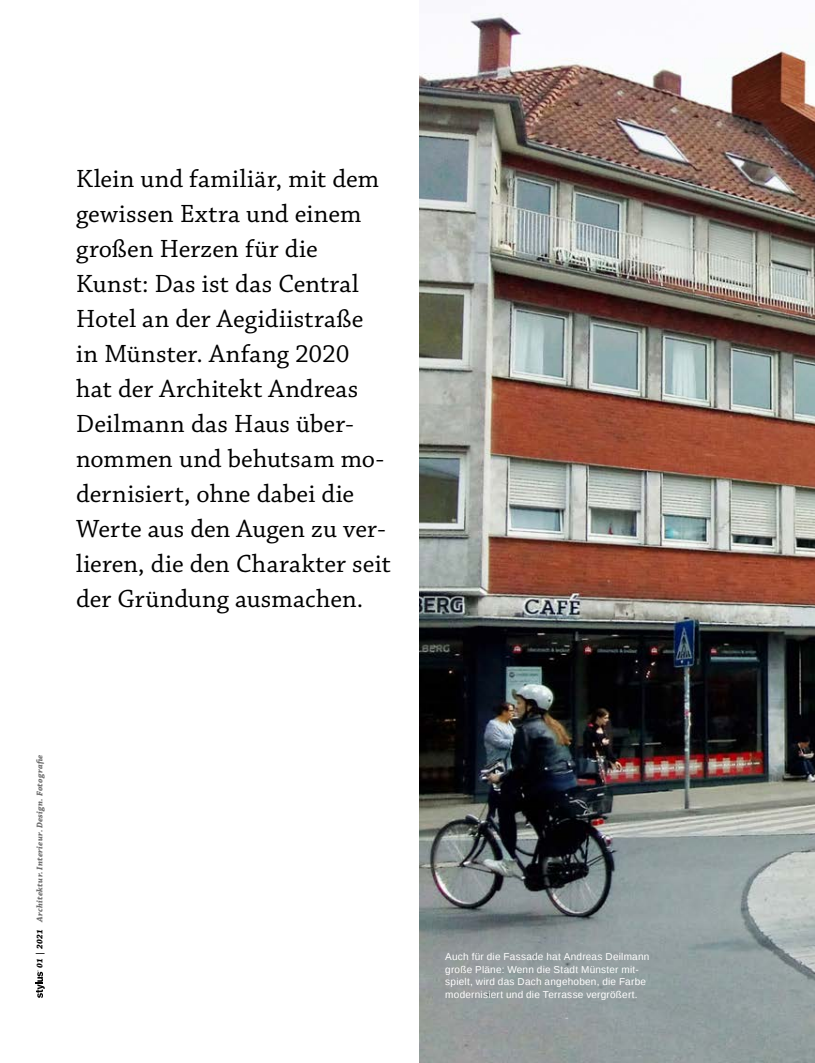
<style>
.page{position:relative;width:815px;height:1063px;background:#fff}
.page>*{position:absolute;margin:0;border:0;box-sizing:border-box;transform-origin:0 0}
.t1{font:26.25px/35px "Chaparral Pro";letter-spacing:.005em;color:#000}
.t2{font:10px/12.5px "Liberation Sans";letter-spacing:.025em;color:#fff}
.t3{font:italic 700 8.75px "Chaparral Pro";letter-spacing:.025em;color:#6e6e6e}
.s1{color:#000}
</style>
<div class="page">
<svg style="left:36px;top:970px;width:9px;height:28px"></svg>
<img style="left:420px;top:13px;width:395px;height:1050px">
<p class="t1" style="left:76px;top:163px;width:316px">Klein und familiär, mit dem gewissen Extra und einem großen Herzen für die<br>Kunst: Das ist das Central<br>Hotel an der Aegidiistraße in Münster. Anfang 2020 hat der Architekt Andreas<br>Deilmann das Haus über&shy;nommen und behutsam mo&shy;dernisiert, ohne dabei die<br>Werte aus den Augen zu ver&shy;lieren, die den Charakter seit der Gründung ausmachen.</p>
<p class="t3" style="left:35px;top:968px;width:214px;rotate:-90deg"><span class="s1">01 | 2021</span> Architektur. Interieur. Design. Fotografie</p>
<p class="t2" style="left:445px;top:951px;width:206px">Auch für die Fassade hat Andreas Deilmann große Pläne: Wenn die Stadt Münster mit&shy;spielt, wird das Dach angehoben, die Farbe modernisiert und die Terrasse vergrößert.</p>
</div>
